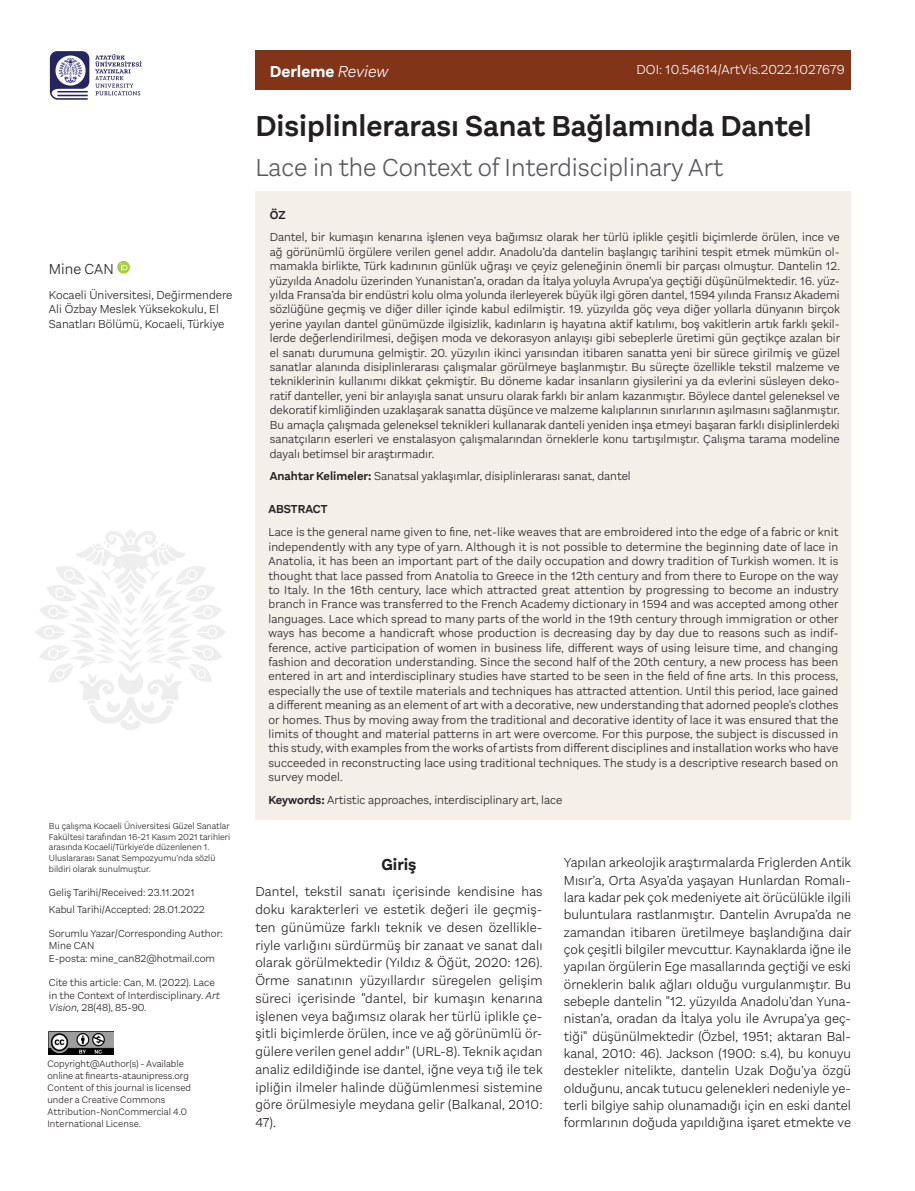
<style>
.page{position:relative;width:915px;height:1191px;background:#fff}
.page>*{position:absolute;margin:0;border:0;box-sizing:border-box;transform-origin:0 0}
.t1{font:600 30px "Aestetico";color:#231f20}
.t2{font:300 25.5px "Aestetico";color:#57585a}
.t3{font:700 16.5px "Aestetico";color:#fff}
.t4{font:700 16.5px "Aestetico";color:#231f20}
.t5{font:300 15px "Aestetico";color:#231f20}
.t6{font:300 13.5px/17.2px "Aestetico";color:#231f20;text-align:justify}
.t7{font:300 13.5px "Aestetico";color:#fff}
.t8{font:300 12px/14.4px "Aestetico";color:#231f20;text-align:justify}
.t9{font:600 12px "Aestetico";color:#231f20}
.t10{font:300 10.5px/12.6px "Aestetico";color:#231f20}
.zz_Uroloji_running{font:300 9.75px/12px "Aestetico";letter-spacing:.005em;color:#231f20}
.t11{font:300 9px/10.8px "Aestetico";color:#231f20}
.s1{font-style:italic}
.s2{font-weight:300;font-style:italic}
.s3{font-weight:600}
</style>
<div class="page">
<svg style="left:35px;top:529px;width:191px;height:201px"></svg>
<div style="left:255px;top:50px;width:595px;height:39px;background:#823419"></div>
<div style="left:255px;top:191px;width:595px;height:629px;background:#f5efea"></div>
<svg style="left:117px;top:261px;width:13px;height:13px"></svg>
<svg style="left:120px;top:263px;width:7px;height:7px"></svg>
<svg style="left:95px;top:54px;width:47px;height:41px"></svg>
<svg style="left:50px;top:51px;width:39px;height:49px"></svg>
<img style="left:49px;top:1031px;width:65px;height:23px">
<p class="t5" style="left:49px;top:260px;width:66px">Mine CAN</p>
<p class="t8" style="left:49px;top:287px;width:185px;text-align:left">Kocaeli Üniversitesi, Değirmendere<br>Ali Özbay Meslek Yüksekokulu, El<br>Sanatları Bölümü, Kocaeli, Türkiye</p>
<p class="t11" style="left:49px;top:820px;width:183px">Bu çalışma Kocaeli Üniversitesi Güzel Sanatlar Fakültesi tarafından 16-21 Kasım 2021 tarihleri arasında Kocaeli/Türkiye’de düzenlenen 1.<br>Uluslararası Sanat Sempozyumu’nda sözlü bildiri olarak sunulmuştur.</p>
<p class="t10" style="left:49px;top:886px;width:147px">Geliş Tarihi/Received: 23.11.2021</p>
<p class="t10" style="left:49px;top:903px;width:157px">Kabul Tarihi/Accepted: 28.01.2022</p>
<p class="t10" style="left:49px;top:927px;width:175px">Sorumlu Yazar/Corresponding Author:<br>Mine CAN</p>
<p class="t10" style="left:49px;top:952px;width:167px">E-posta: mine_can82@hotmail.com</p>
<p class="t10" style="left:49px;top:976px;width:172px">Cite this article: Can, M. (2022). Lace in the Context of Interdisciplinary. <span class="s1">Art<br>Vision,</span> 28(48), 85-90.</p>
<p class="zz_Uroloji_running" style="left:47px;top:1057px;width:143px">Copyright@Author(s) - Available online at finearts-ataunipress.org</p>
<p class="zz_Uroloji_running" style="left:47px;top:1081px;width:145px">Content of this journal is licensed under a Creative Commons<br>Attribution-NonCommercial 4.0<br>International License.</p>
<p class="t3" style="left:270px;top:62px;width:120px">Derleme <span class="s2">Review</span></p>
<p class="t7" style="left:636px;top:62px;width:209px">DOI: 10.54614/ArtVis.2022.1027679</p>
<p class="t1" style="left:255px;top:108px;width:558px">Disiplinlerarası Sanat Bağlamında Dantel</p>
<p class="t2" style="left:255px;top:153px;width:469px">Lace in the Context of Interdisciplinary Art</p>
<p class="t9" style="left:270px;top:207px;width:17px">ÖZ</p>
<p class="t8" style="left:270px;top:230px;width:571px">Dantel, bir kumaşın kenarına işlenen veya bağımsız olarak her türlü iplikle çeşitli biçimlerde örülen, ince ve ağ görünümlü örgülere verilen genel addır. Anadolu’da dantelin başlangıç tarihini tespit etmek mümkün ol&shy;mamakla birlikte, Türk kadınının günlük uğraşı ve çeyiz geleneğinin önemli bir parçası olmuştur. Dantelin 12. yüzyılda Anadolu üzerinden Yunanistan’a, oradan da İtalya yoluyla Avrupa’ya geçtiği düşünülmektedir. 16. yüz&shy;yılda Fransa’da bir endüstri kolu olma yolunda ilerleyerek büyük ilgi gören dantel, 1594 yılında Fransız Akademi sözlüğüne geçmiş ve diğer diller içinde kabul edilmiştir. 19. yüzyılda göç veya diğer yollarla dünyanın birçok yerine yayılan dantel günümüzde ilgisizlik, kadınların iş hayatına aktif katılımı, boş vakitlerin artık farklı şekil&shy;lerde değerlendirilmesi, değişen moda ve dekorasyon anlayışı gibi sebeplerle üretimi gün geçtikçe azalan bir el sanatı durumuna gelmiştir. 20. yüzyılın ikinci yarısından itibaren sanatta yeni bir sürece girilmiş ve güzel sanatlar alanında disiplinlerarası çalışmalar görülmeye başlanmıştır. Bu süreçte özellikle tekstil malzeme ve tekniklerinin kullanımı dikkat çekmiştir. Bu döneme kadar insanların giysilerini ya da evlerini süsleyen deko&shy;ratif danteller, yeni bir anlayışla sanat unsuru olarak farklı bir anlam kazanmıştır. Böylece dantel geleneksel ve dekoratif kimliğinden uzaklaşarak sanatta düşünce ve malzeme kalıplarının sınırlarının aşılmasını sağlanmıştır.<br>Bu amaçla çalışmada geleneksel teknikleri kullanarak danteli yeniden inşa etmeyi başaran farklı disiplinlerdeki sanatçıların eserleri ve enstalasyon çalışmalarından örneklerle konu tartışılmıştır. Çalışma tarama modeline dayalı betimsel bir araştırmadır.</p>
<p class="t8" style="left:270px;top:469px;width:362px"><span class="s3">Anahtar Kelimeler:</span> Sanatsal yaklaşımlar, disiplinlerarası sanat, dantel</p>
<p class="t9" style="left:268px;top:502px;width:61px">ABSTRACT</p>
<p class="t8" style="left:268px;top:525px;width:571px">Lace is the general name given to fine, net-like weaves that are embroidered into the edge of a fabric or knit independently with any type of yarn. Although it is not possible to determine the beginning date of lace in Anatolia, it has been an important part of the daily occupation and dowry tradition of Turkish women. It is thought that lace passed from Anatolia to Greece in the 12th century and from there to Europe on the way to Italy. In the 16th century, lace which attracted great attention by progressing to become an industry branch in France was transferred to the French Academy dictionary in 1594 and was accepted among other languages. Lace which spread to many parts of the world in the 19th century through immigration or other ways has become a handicraft whose production is decreasing day by day due to reasons such as indif&shy;ference, active participation of women in business life, different ways of using leisure time, and changing fashion and decoration understanding. Since the second half of the 20th century, a new process has been entered in art and interdisciplinary studies have started to be seen in the field of fine arts. In this process, especially the use of textile materials and techniques has attracted attention. Until this period, lace gained a different meaning as an element of art with a decorative, new understanding that adorned people's clothes or homes. Thus by moving away from the traditional and decorative identity of lace it was ensured that the limits of thought and material patterns in art were overcome. For this purpose, the subject is discussed in this study, with examples from the works of artists from different disciplines and installation works who have succeeded in reconstructing lace using traditional techniques. The study is a descriptive research based on survey model.</p>
<p class="t8" style="left:268px;top:793px;width:295px"><span class="s3">Keywords:</span> Artistic approaches, interdisciplinary art, lace</p>
<p class="t4" style="left:381px;top:855px;width:37px">Giriş</p>
<p class="t6" style="left:255px;top:883px;width:289px;line-height:17.7px">Dantel, tekstil sanatı içerisinde kendisine has doku karakterleri ve estetik değeri ile geçmiş&shy;ten günümüze farklı teknik ve desen özellikle&shy;riyle varlığını sürdürmüş bir zanaat ve sanat dalı olarak görülmektedir (Yıldız &amp; Öğüt, 2020: 126).<br>Örme sanatının yüzyıllardır süregelen gelişim süreci içerisinde "dantel, bir kumaşın kenarına işlenen veya bağımsız olarak her türlü iplikle çe&shy;şitli biçimlerde örülen, ince ve ağ görünümlü ör&shy;gülere verilen genel addır" (URL-8). Teknik açıdan analiz edildiğinde ise dantel, iğne veya tığ ile tek ipliğin ilmeler halinde düğümlenmesi sistemine göre örülmesiyle meydana gelir (Balkanal, 2010:<br>47).</p>
<p class="t6" style="left:563px;top:854px;width:289px">Yapılan arkeolojik araştırmalarda Friglerden Antik Mısır’a, Orta Asya’da yaşayan Hunlardan Romalı&shy;lara kadar pek çok medeniyete ait örücülükle ilgili buluntulara rastlanmıştır. Dantelin Avrupa’da ne zamandan itibaren üretilmeye başlandığına dair çok çeşitli bilgiler mevcuttur. Kaynaklarda iğne ile yapılan örgülerin Ege masallarında geçtiği ve eski örneklerin balık ağları olduğu vurgulanmıştır. Bu sebeple dantelin "12. yüzyılda Anadolu’dan Yuna&shy;nistan’a, oradan da İtalya yolu ile Avrupa’ya geç&shy;tiği" düşünülmektedir (Özbel, 1951; aktaran Bal&shy;kanal, 2010: 46). Jackson (1900: s.4), bu konuyu destekler nitelikte, dantelin Uzak Doğu’ya özgü olduğunu, ancak tutucu gelenekleri nedeniyle ye&shy;terli bilgiye sahip olunamadığı için en eski dantel formlarının doğuda yapıldığına işaret etmekte ve</p>
</div>
